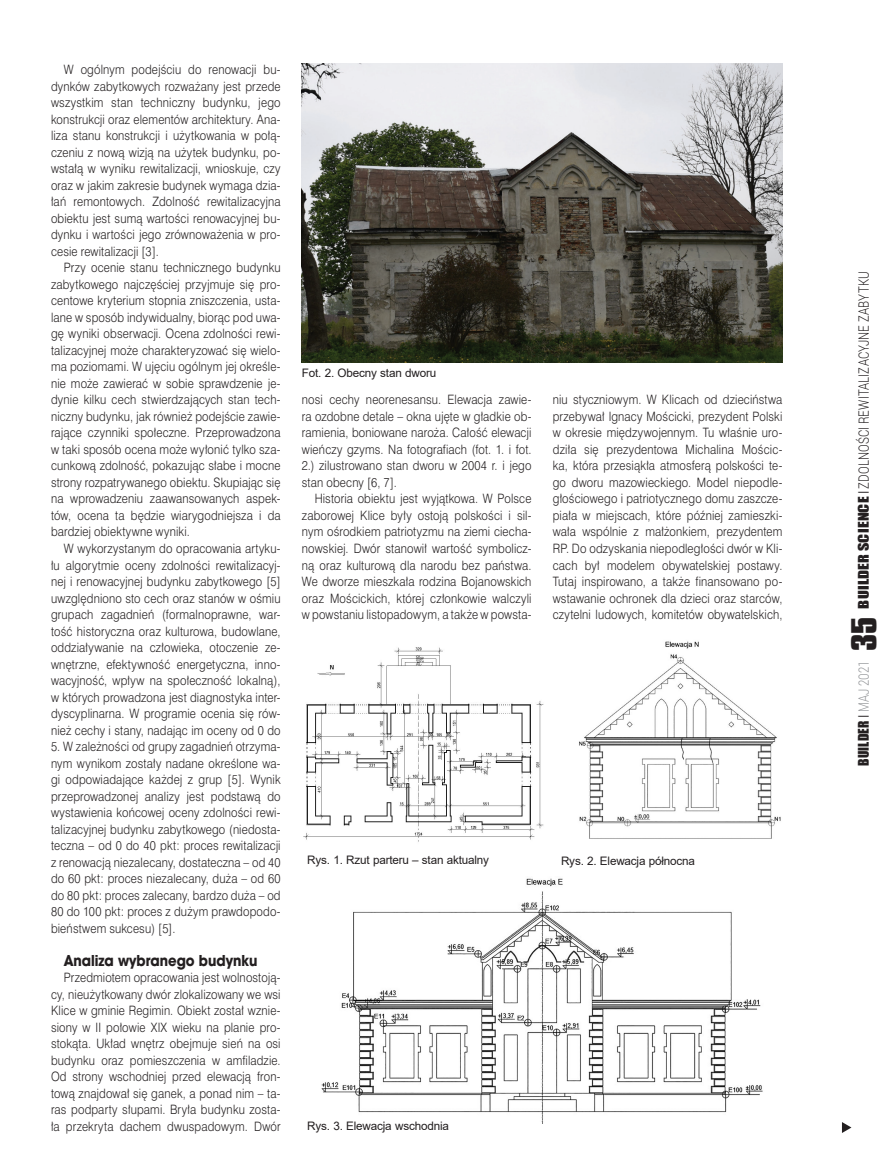
<style>
.page{position:relative;width:893px;height:1170px;background:#fff}
.page>*{position:absolute;margin:0;border:0;box-sizing:border-box;transform-origin:0 0}
.srodtytul{font:700 16.5px "Avant Gar Got Itc TEE";color:#231f20;scale:.9 1}
.t1{font:300 14.25px "Roboto";letter-spacing:.005em;color:#231f20;scale:.8 1}
.t2{font:13.5px "Impact";letter-spacing:.01em;color:#231f20}
.tekst_swiss{font:12px/16.5px "Swis 721 Lt PL";letter-spacing:.015em;color:#231f20;text-align:justify;scale:.89 1}
.Fot_podpis{font:11.7px "Arial";letter-spacing:-.015em;color:#231f20}
.s1{font-family:"Impact";font-weight:400;font-size:13.5px}
.s2{font-family:"Swis 721 Lt PL";font-weight:400;font-size:13.5px}
.s3{font-family:"Swis 721 Lt PL"}
.s4{font-family:"Roboto";font-weight:300;font-size:14.25px;color:#939598}
.s5{font-family:"Compacta PL";font-weight:700;font-size:30px}
</style>
<div class="page">
<svg style="left:842px;top:1122px;width:9px;height:10px"></svg>
<img style="left:302px;top:64px;width:480px;height:298px">
<img style="left:303px;top:647px;width:241px;height:195px">
<img style="left:579px;top:641px;width:202px;height:198px">
<img style="left:321px;top:878px;width:442px;height:245px">
<p class="tekst_swiss" style="left:51px;top:61px;width:260px;text-indent:13px">W ogólnym podejściu do renowacji bu&shy;dynków zabytkowych rozważany jest przede wszystkim stan techniczny budynku, jego konstrukcji oraz elementów architektury. Ana&shy;liza stanu konstrukcji i użytkowania w połą&shy;czeniu z nową wizją na użytek budynku, po&shy;wstałą w wyniku rewitalizacji, wnioskuje, czy oraz w jakim zakresie budynek wymaga dzia&shy;łań remontowych. Zdolność rewitalizacyjna obiektu jest sumą wartości renowacyjnej bu&shy;dynku i wartości jego zrównoważenia w pro&shy;cesie rewitalizacji [3].</p>
<p class="tekst_swiss" style="left:51px;top:259px;width:259px;text-indent:13px">Przy ocenie stanu technicznego budynku zabytkowego najczęściej przyjmuje się pro&shy;centowe kryterium stopnia zniszczenia, usta&shy;lane w sposób indywidualny, biorąc pod uwa&shy;gę wyniki obserwacji. Ocena zdolności rewi&shy;talizacyjnej może charakteryzować się wielo&shy;ma poziomami. W ujęciu ogólnym jej określe&shy;nie może zawierać w sobie sprawdzenie je&shy;dynie kilku cech stwierdzających stan tech&shy;niczny budynku, jak również podejście zawie&shy;rające czynniki społeczne. Przeprowadzona w taki sposób ocena może wyłonić tylko sza&shy;cunkową zdolność, pokazując słabe i mocne strony rozpatrywanego obiektu. Skupiając się na wprowadzeniu zaawansowanych aspek&shy;tów, ocena ta będzie wiarygodniejsza i da bardziej obiektywne wyniki.</p>
<p class="tekst_swiss" style="left:51px;top:540px;width:259px;text-indent:13px">W wykorzystanym do opracowania artyku&shy;łu algorytmie oceny zdolności rewitalizacyj&shy;nej i renowacyjnej budynku zabytkowego [5] uwzględniono sto cech oraz stanów w ośmiu grupach zagadnień (formalnoprawne, war&shy;tość historyczna oraz kulturowa, budowlane, oddziaływanie na człowieka, otoczenie ze&shy;wnętrzne, efektywność energetyczna, inno&shy;wacyjność, wpływ na społeczność lokalną), w których prowadzona jest diagnostyka inter&shy;dyscyplinarna. W programie ocenia się rów&shy;nież cechy i stany, nadając im oceny od 0 do</p>
<p class="tekst_swiss" style="left:51px;top:738px;width:259px">5. W zależności od grupy zagadnień otrzyma&shy;nym wynikom zostały nadane określone wa&shy;gi odpowiadające każdej z grup [5]. Wynik przeprowadzonej analizy jest podstawą do wystawienia końcowej oceny zdolności rewi&shy;talizacyjnej budynku zabytkowego (niedosta&shy;teczna – od 0 do 40 pkt: proces rewitalizacji z renowacją niezalecany, dostateczna – od 40 do 60 pkt: proces niezalecany, duża – od 60 do 80 pkt: proces zalecany, bardzo duża – od 80 do 100 pkt: proces z dużym prawdopodo&shy;bieństwem sukcesu) [5].</p>
<p class="srodtytul" style="left:64px;top:950px;width:217px">Analiza wybranego budynku</p>
<p class="tekst_swiss" style="left:51px;top:969px;width:259px;text-indent:13px">Przedmiotem opracowania jest wolnostoją&shy;cy, nieużytkowany dwór zlokalizowany we wsi Klice w gminie Regimin. Obiekt został wznie&shy;siony w II połowie XIX wieku na planie pro&shy;stokąta. Układ wnętrz obejmuje sień na osi budynku oraz pomieszczenia w amfiladzie.<br>Od strony wschodniej przed elewacją fron&shy;tową znajdował się ganek, a ponad nim – ta&shy;ras podparty słupami. Bryła budynku zosta&shy;ła przekryta dachem dwuspadowym. Dwór</p>
<p class="Fot_podpis" style="left:302px;top:365px;width:136px">Fot. 2. Obecny stan dworu</p>
<p class="tekst_swiss" style="left:302px;top:391px;width:259px">nosi cechy neorenesansu. Elewacja zawie&shy;ra ozdobne detale – okna ujęte w gładkie ob&shy;ramienia, boniowane naroża. Całość elewacji wieńczy gzyms. Na fotografiach (fot. 1. i fot.<br>2.) zilustrowano stan dworu w 2004 r. i jego stan obecny [6, 7].</p>
<p class="tekst_swiss" style="left:302px;top:490px;width:259px;text-indent:13px">Historia obiektu jest wyjątkowa. W Polsce zaborowej Klice były ostoją polskości i sil&shy;nym ośrodkiem patriotyzmu na ziemi ciecha&shy;nowskiej. Dwór stanowił wartość symbolicz&shy;ną oraz kulturową dla narodu bez państwa.<br>We dworze mieszkała rodzina Bojanowskich oraz Mościckich, której członkowie walczyli w powstaniu listopadowym, a także w powsta-</p>
<p class="tekst_swiss" style="left:553px;top:391px;width:259px">niu styczniowym. W Klicach od dzieciństwa przebywał Ignacy Mościcki, prezydent Polski w okresie międzywojennym. Tu właśnie uro&shy;dziła się prezydentowa Michalina Mościc&shy;ka, która przesiąkła atmosferą polskości te&shy;go dworu mazowieckiego. Model niepodle&shy;głościowego i patriotycznego domu zaszcze&shy;piała w miejscach, które później zamieszki&shy;wała wspólnie z małżonkiem, prezydentem RP. Do odzyskania niepodległości dwór w Kli&shy;cach był modelem obywatelskiej postawy.<br>Tutaj inspirowano, a także finansowano po&shy;wstawanie ochronek dla dzieci oraz starców, czytelni ludowych, komitetów obywatelskich,</p>
<p class="Fot_podpis" style="left:307px;top:851px;width:183px">Rys. 1. Rzut parteru – stan aktualny</p>
<p class="Fot_podpis" style="left:561px;top:852px;width:135px">Rys. 2. Elewacja północna</p>
<p class="Fot_podpis" style="left:307px;top:1118px;width:143px">Rys. 3. Elewacja wschodnia</p>
<p class="t1" style="left:854px;top:608px;width:423px;rotate:-90deg"><span class="s1">BUILDER SCIENCE</span> <span class="s2">I</span> ZDOLNOŚCI REWITALIZACYJNE ZABYTKU</p>
<p class="t2" style="left:853px;top:765px;width:150px;rotate:-90deg">BUILDER <span class="s3">I</span> <span class="s4">MAJ 2021</span> <span class="s5">35</span></p>
</div>
